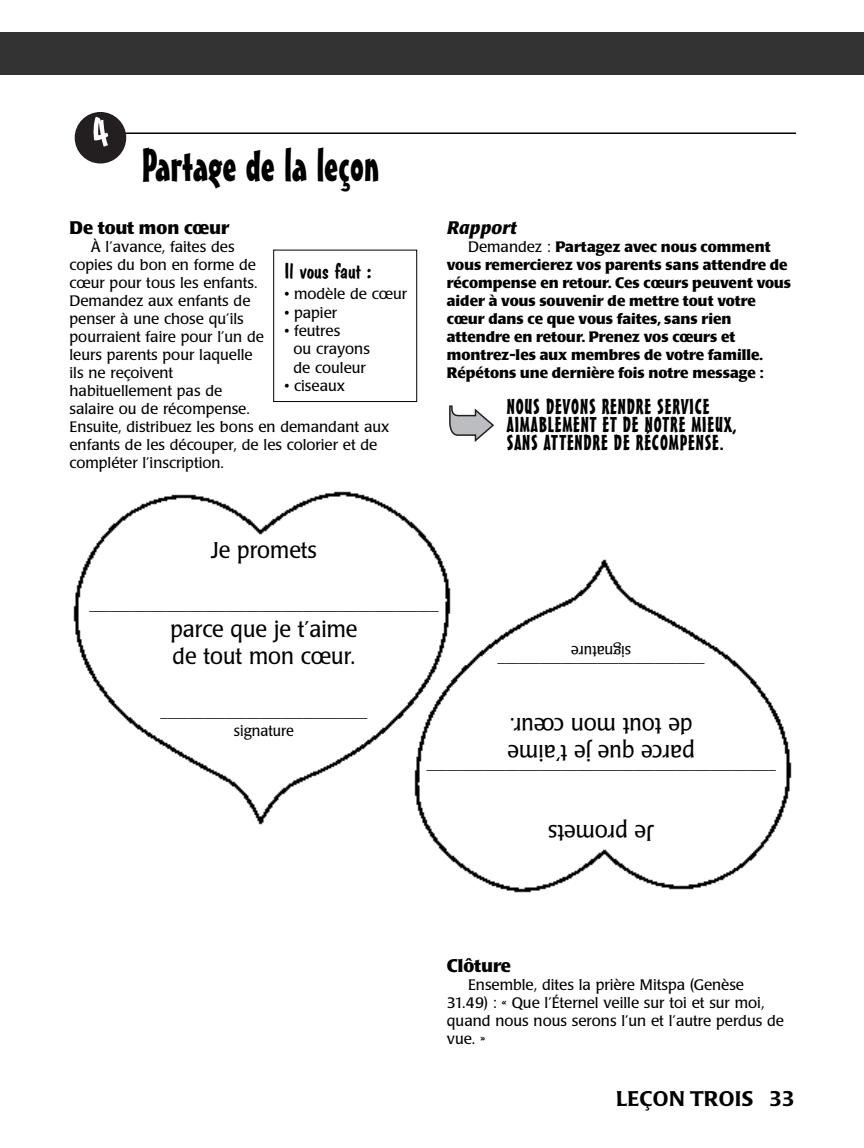
<style>
.page{position:relative;width:864px;height:1148px;background:#fff}
.page>*{position:absolute;margin:0;border:0;box-sizing:border-box;transform-origin:0 0}
.t1{font:45px "Mister Earl BT";color:#000}
.t2{font:22.5px/27px "Poppl Laudatio";color:#000;scale:.95 1}
.t3{font:21px/18px "Mister Earl BT";letter-spacing:.04em;color:#000}
.t4{font:500 21px "Poppl Laudatio";letter-spacing:.02em;color:#000}
.t5{font:21px "Dom Casual D";color:#000;scale:1.05 1}
.t6{font:700 18px "Poppl Laudatio";color:#000}
.t7{font:italic 700 18px "Poppl Laudatio";color:#000}
.t8{font:15px/18px "Poppl Laudatio";color:#000}
.t9{font:700 15px/18px "Poppl Laudatio";color:#000}
.t10{font:15px/19.5px "Poppl Laudatio";color:#000;text-align:center;scale:.95 1}
.s1{font-weight:400}
</style>
<div class="page">
<svg style="left:449px;top:405px;width:45px;height:37px"></svg>
<div style="left:273px;top:250px;width:144px;height:152px;border:1px solid #000"></div>
<div style="left:0;top:32px;width:864px;height:42px;background:#333"></div>
<hr style="left:124px;top:132px;width:672px;height:2px;background:#000">
<img style="left:73px;top:491px;width:367px;height:334px">
<img style="left:409px;top:557px;width:383px;height:336px">
<svg style="left:75px;top:112px;width:51px;height:51px"></svg>
<h1 class="t1" style="left:142px;top:148px;width:239px">Partage de la leçon</h1>
<p class="t6" style="left:70px;top:221px;width:161px">De tout mon cœur</p>
<p class="t8" style="left:70px;top:239px;width:321px;text-indent:21px">À l’avance, faites des<br>copies du bon en forme de<br>cœur pour tous les enfants.<br>Demandez aux enfants de<br>penser à une chose qu’ils<br>pourraient faire pour l’un de<br>leurs parents pour laquelle<br>ils ne reçoivent<br>habituellement pas de<br>salaire ou de récompense.<br>Ensuite, distribuez les bons en demandant aux enfants de les découper, de les colorier et de compléter l’inscription.</p>
<h3 class="t5" style="left:285px;top:259px;width:84px">Il vous faut :</h3>
<p class="t8" style="left:285px;top:286px;width:124px">• modèle de cœur</p>
<p class="t8" style="left:285px;top:305px;width:54px">• papier</p>
<p class="t8" style="left:294px;top:323px;width:78px;text-indent:-9px">• feutres<br>ou crayons de couleur</p>
<p class="t8" style="left:285px;top:378px;width:62px">• ciseaux</p>
<p class="t7" style="left:447px;top:221px;width:71px">Rapport</p>
<p class="t9" style="left:447px;top:239px;width:346px;text-indent:21px"><span class="s1">Demandez :</span> Partagez avec nous comment vous remercierez vos parents sans attendre de récompense en retour. Ces cœurs peuvent vous aider à vous souvenir de mettre tout votre cœur dans ce que vous faites, sans rien attendre en retour. Prenez vos cœurs et montrez-les aux membres de votre famille.<br>Répétons une dernière fois notre message :</p>
<h3 class="t3" style="left:507px;top:399px;width:231px">NOUS DEVONS RENDRE SERVICE<br>AIMABLEMENT ET DE NOTRE MIEUX,<br>SANS ATTENDRE DE RÉCOMPENSE.</h3>
<h2 class="t2" style="left:211px;top:538px;width:113px">Je promets</h2>
<p class="t10" style="left:89px;top:596px;width:369px">_________________________________________________</p>
<h2 class="t2" style="left:170px;top:618px;width:198px">parce que je t’aime de tout mon cœur.</h2>
<p class="t10" style="left:161px;top:703px;width:219px">_____________________________ signature</p>
<p class="t10" style="left:704px;top:679px;width:219px;rotate:-180deg">_____________________________ signature</p>
<h2 class="t2" style="left:695px;top:764px;width:198px;rotate:-180deg">parce que je t’aime de tout mon cœur.</h2>
<p class="t10" style="left:776px;top:785px;width:369px;rotate:-180deg">_________________________________________________</p>
<h2 class="t2" style="left:654px;top:843px;width:113px;rotate:-180deg">Je promets</h2>
<p class="t6" style="left:447px;top:959px;width:66px">Clôture</p>
<p class="t8" style="left:447px;top:977px;width:339px;text-indent:21px">Ensemble, dites la prière Mitspa (Genèse 31.49) : « Que l’Éternel veille sur toi et sur moi, quand nous nous serons l’un et l’autre perdus de vue. »</p>
<h3 class="t4" style="left:616px;top:1090px;width:180px">LEÇON TROIS 33</h3>
</div>
